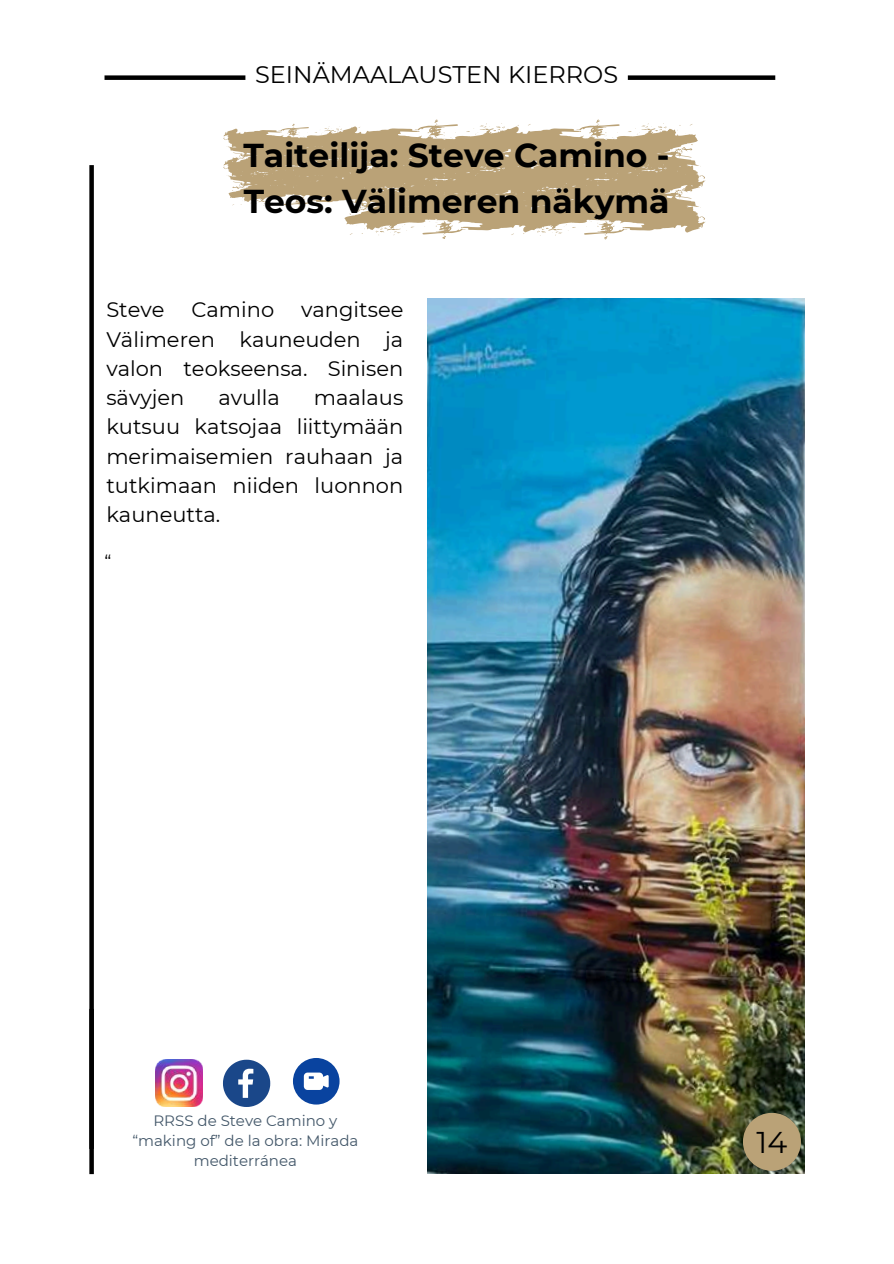
<style>
.page{position:relative;width:894px;height:1264px;background:#fff}
.page>*{position:absolute;margin:0;border:0;box-sizing:border-box;transform-origin:0 0}
.t1{font:700 33px/46.2px "Montserrat";color:#000}
.t2{font:30px "Montserrat";color:#000}
.t3{font:24px "Montserrat";color:#000}
.t4{font:21px/29.2px "Montserrat";color:#000;text-align:justify}
.t5{font:18px "Montserrat";color:#000}
.t6{font:15px/20.2px "Montserrat";color:#435769;text-align:center}
</style>
<div class="page">
<img style="left:427px;top:298px;width:377px;height:875px">
<div style="left:742px;top:1112px;width:58px;height:58px;background:#baa277;border-radius:50%"></div>
<svg style="left:223px;top:1059px;width:47px;height:47px"></svg>
<div style="left:89px;top:1008px;width:5px;height:166px;background:#000"></div>
<img style="left:155px;top:1059px;width:48px;height:47px">
<div style="left:89px;top:165px;width:5px;height:983px;background:#000"></div>
<svg style="left:223px;top:119px;width:482px;height:120px"></svg>
<svg style="left:293px;top:1058px;width:46px;height:46px"></svg>
<div style="left:104px;top:75px;width:141px;height:5px;background:#000"></div>
<div style="left:627px;top:75px;width:148px;height:5px;background:#000"></div>
<p class="t3" style="left:255px;top:59px;width:364px">SEINÄMAALAUSTEN KIERROS</p>
<h1 class="t1" style="left:243px;top:132px;width:427px">Taiteilija: Steve Camino -<br>Teos: Välimeren näkymä</h1>
<p class="t4" style="left:106px;top:295px;width:298px;text-indent:195px">vangitsee Välimeren kauneuden ja valon teokseensa. Sinisen sävyjen</p>
<p class="t4" style="left:106px;top:295px;width:60px">Steve</p>
<p class="t4" style="left:191px;top:295px;width:84px">Camino</p>
<p class="t4" style="left:106px;top:383px;width:298px;text-indent:207px">maalaus kutsuu katsojaa liittymään merimaisemien rauhaan ja tutkimaan niiden luonnon kauneutta.</p>
<p class="t5" style="left:104px;top:550px;width:8px">“</p>
<p class="t4" style="left:218px;top:383px;width:63px">avulla</p>
<p class="t6" style="left:132px;top:1110px;width:227px">RRSS de Steve Camino y “making of” de la obra: Mirada mediterránea</p>
<h2 class="t2" style="left:756px;top:1123px;width:32px">14</h2>
</div>
